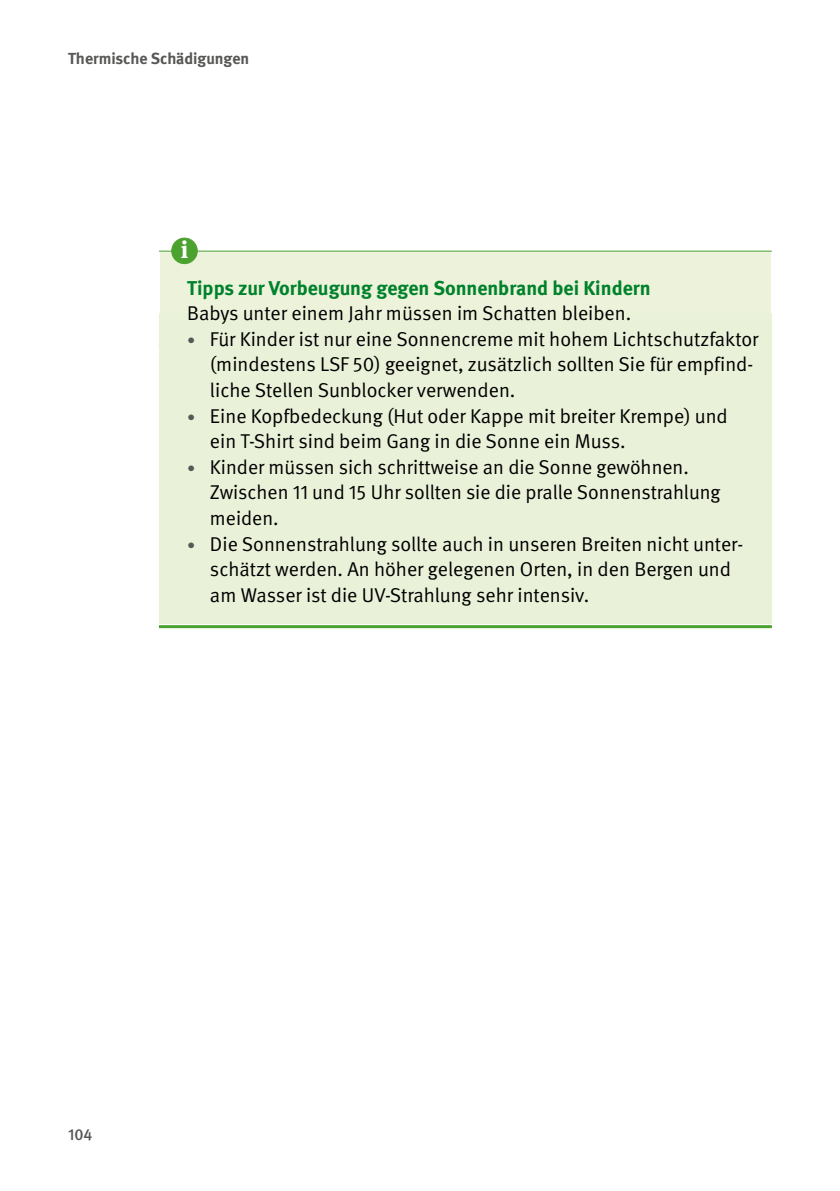
<style>
.page{position:relative;width:840px;height:1191px;background:#fff}
.page>*{position:absolute;margin:0;border:0;box-sizing:border-box;transform-origin:0 0}
.t1{font:700 24px "DGUV Meta Serif";color:#fff}
.t2{font:20px/25.6px "DGUV Meta";color:#000}
.Kasten_Schattierung_FT_STG_grün_Linie{font:700 20px/25.6px "DGUV Meta";color:#00812c}
.t3{font:700 16px "DGUV Meta";color:#575756}
.t4{font:500 16px "DGUV Meta";color:#575756}
.s1{font-weight:400;color:#000}
.s2{font-size:16px;color:#575756}
</style>
<div class="page">
<div style="left:160px;top:251px;width:610px;height:94px;background:#ecf3da"></div>
<hr style="left:159px;top:251px;width:612px;height:1px;background:#4ca22f">
<div style="left:159px;top:314px;width:612px;height:105px;background:#eaf1d9"></div>
<div style="left:159px;top:390px;width:612px;height:80px;background:#eaf1d9"></div>
<div style="left:159px;top:442px;width:612px;height:105px;background:#eaf1d9"></div>
<div style="left:159px;top:518px;width:612px;height:106px;background:#eaf1d9"></div>
<hr style="left:159px;top:625px;width:612px;height:3px;background:#4ca22f">
<div style="left:172px;top:238px;width:25px;height:26px;background:#4ca22f;border-radius:50%"></div>
<div style="left:171px;top:238px;width:26px;height:26px;border:1px solid #4ca22f;border-radius:50%"></div>
<p class="t3" style="left:68px;top:49px;width:182px">Thermische Schädigungen</p>
<p class="t1" style="left:181px;top:235px;width:9px">i</p>
<p class="Kasten_Schattierung_FT_STG_grün_Linie" style="left:187px;top:275px;width:464px">Tipps zur Vorbeugung gegen Sonnenbrand bei Kindern<br><span class="s1">Babys unter einem Jahr müssen im Schatten bleiben.</span></p>
<p class="t2" style="left:210px;top:326px;width:549px;text-indent:-23px"><span class="s2">•</span> Für Kinder ist nur eine Sonnencreme mit hohem Lichtschutzfaktor (mindestens LSF 50) geeignet, zusätzlich sollten Sie für empfind&shy;liche Stellen Sunblocker verwenden.</p>
<p class="t2" style="left:210px;top:403px;width:519px;text-indent:-23px"><span class="s2">•</span> Eine Kopfbedeckung (Hut oder Kappe mit breiter Krempe) und ein T-Shirt sind beim Gang in die Sonne ein Muss.</p>
<p class="t2" style="left:210px;top:454px;width:511px;text-indent:-23px"><span class="s2">•</span> Kinder müssen sich schrittweise an die Sonne gewöhnen.<br>Zwischen 11 und 15 Uhr sollten sie die pralle Sonnenstrahlung meiden.</p>
<p class="t2" style="left:210px;top:531px;width:534px;text-indent:-23px"><span class="s2">•</span> Die Sonnenstrahlung sollte auch in unseren Breiten nicht unter&shy;schätzt werden. An höher gelegenen Orten, in den Bergen und am Wasser ist die UV-Strahlung sehr intensiv.</p>
<p class="t4" style="left:68px;top:1124px;width:26px">104</p>
</div>
